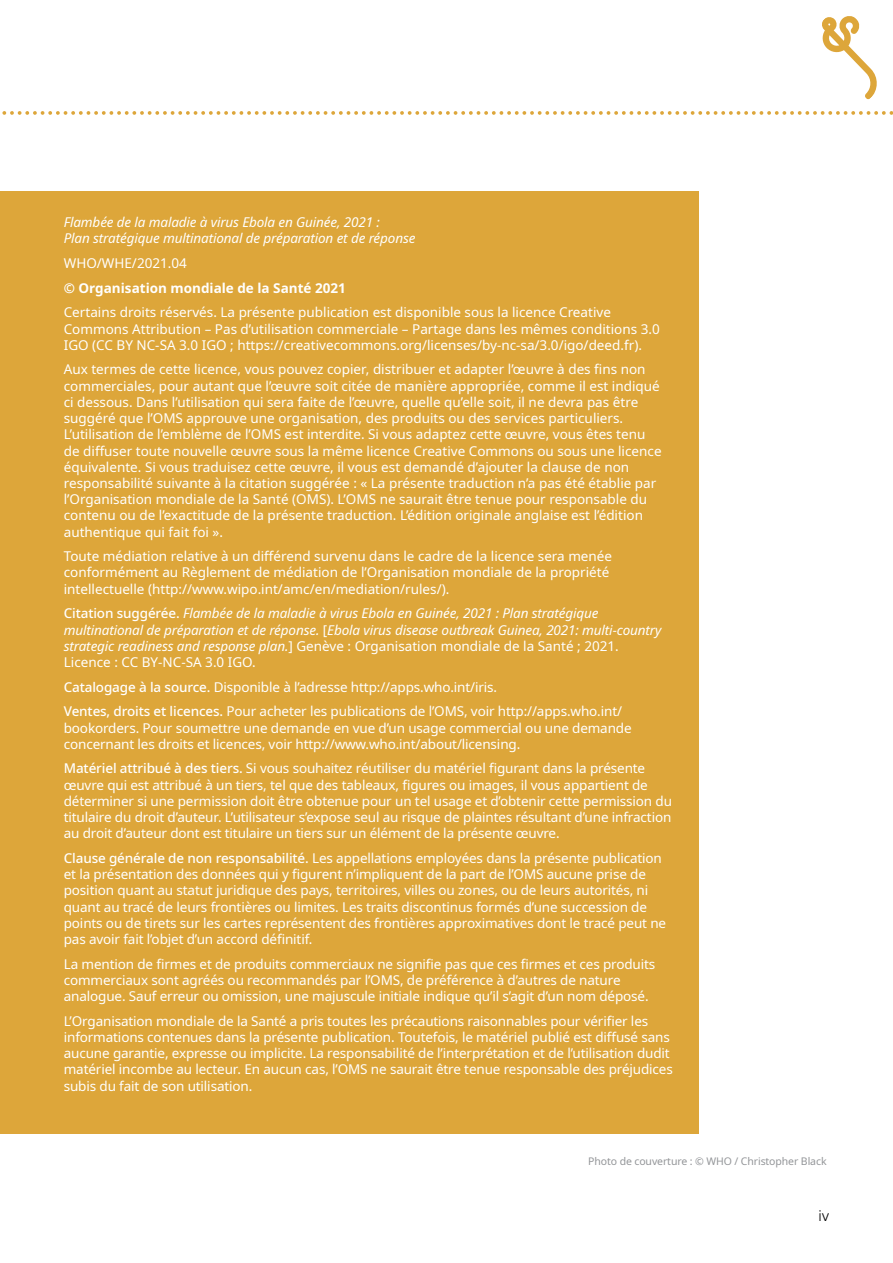
<style>
.page{position:relative;width:893px;height:1263px;background:#fff}
.page>*{position:absolute;margin:0;border:0;box-sizing:border-box;transform-origin:0 0}
.t1{font:300 15px "Helvetica LT Std";color:#000}
.t2{font:13.5px/16.2px "Noto Sans";letter-spacing:-.01em;color:#fff}
.t3{font:italic 13.5px/16.2px "Noto Sans";letter-spacing:-.01em;color:#fff}
.t4{font:700 13.5px "Noto Sans";color:#fff}
.t5{font:10.5px "Noto Sans";letter-spacing:-.01em;color:#939598}
.s1{font-weight:500;font-style:normal}
.s2{font-style:normal}
.s3{font-weight:500}
</style>
<div class="page">
<svg style="left:2px;top:111px;width:891px;height:4px"></svg>
<svg style="left:822px;top:16px;width:55px;height:83px"></svg>
<div style="left:0;top:191px;width:698px;height:943px;background:#dda63a"></div>
<p class="t3" style="left:64px;top:214px;width:353px">Flambée de la maladie à virus Ebola en Guinée, 2021 :<br>Plan stratégique multinational de préparation et de réponse</p>
<p class="t2" style="left:64px;top:255px;width:125px">WHO/WHE/2021.04</p>
<p class="t4" style="left:64px;top:278px;width:284px">© Organisation mondiale de la Santé 2021</p>
<p class="t2" style="left:64px;top:305px;width:598px">Certains droits réservés. La présente publication est disponible sous la licence Creative<br>Commons Attribution – Pas d’utilisation commerciale – Partage dans les mêmes conditions 3.0<br>IGO (CC BY NC-SA 3.0 IGO ; https://creativecommons.org/licenses/by-nc-sa/3.0/igo/deed.fr).</p>
<p class="t2" style="left:64px;top:362px;width:599px">Aux termes de cette licence, vous pouvez copier, distribuer et adapter l’œuvre à des fins non commerciales, pour autant que l’œuvre soit citée de manière appropriée, comme il est indiqué ci dessous. Dans l’utilisation qui sera faite de l’œuvre, quelle qu’elle soit, il ne devra pas être suggéré que l’OMS approuve une organisation, des produits ou des services particuliers.<br>L’utilisation de l’emblème de l’OMS est interdite. Si vous adaptez cette œuvre, vous êtes tenu de diffuser toute nouvelle œuvre sous la même licence Creative Commons ou sous une licence équivalente. Si vous traduisez cette œuvre, il vous est demandé d’ajouter la clause de non responsabilité suivante à la citation suggérée : « La présente traduction n’a pas été établie par l’Organisation mondiale de la Santé (OMS). L’OMS ne saurait être tenue pour responsable du contenu ou de l’exactitude de la présente traduction. L’édition originale anglaise est l’édition authentique qui fait foi ».</p>
<p class="t2" style="left:64px;top:548px;width:550px">Toute médiation relative à un différend survenu dans le cadre de la licence sera menée conformément au Règlement de médiation de l’Organisation mondiale de la propriété intellectuelle (http://www.wipo.int/amc/en/mediation/rules/).</p>
<p class="t3" style="left:64px;top:605px;width:599px"><span class="s1">Citation suggérée.</span> Flambée de la maladie à virus Ebola en Guinée, 2021 : Plan stratégique multinational de préparation et de réponse. <span class="s2">[</span>Ebola virus disease outbreak Guinea, 2021: multi-country strategic readiness and response plan.<span class="s2">] Genève : Organisation mondiale de la Santé ; 2021.<br>Licence : CC BY-NC-SA 3.0 IGO.</span></p>
<p class="t2" style="left:64px;top:675px;width:560px;line-height:24.8px"><span class="s3">Catalogage à la source.</span> Disponible à l’adresse http://apps.who.int/iris.<br><span class="s3">Ventes, droits et licences.</span> Pour acheter les publications de l’OMS, voir http://apps.who.int/</p>
<p class="t2" style="left:64px;top:720px;width:569px">bookorders. Pour soumettre une demande en vue d’un usage commercial ou une demande concernant les droits et licences, voir http://www.who.int/about/licensing.</p>
<p class="t2" style="left:64px;top:761px;width:610px"><span class="s3">Matériel attribué à des tiers.</span> Si vous souhaitez réutiliser du matériel figurant dans la présente œuvre qui est attribué à un tiers, tel que des tableaux, figures ou images, il vous appartient de déterminer si une permission doit être obtenue pour un tel usage et d’obtenir cette permission du titulaire du droit d’auteur. L’utilisateur s’expose seul au risque de plaintes résultant d’une infraction au droit d’auteur dont est titulaire un tiers sur un élément de la présente œuvre.</p>
<p class="t2" style="left:64px;top:850px;width:604px"><span class="s3">Clause générale de non responsabilité.</span> Les appellations employées dans la présente publication et la présentation des données qui y figurent n’impliquent de la part de l’OMS aucune prise de position quant au statut juridique des pays, territoires, villes ou zones, ou de leurs autorités, ni quant au tracé de leurs frontières ou limites. Les traits discontinus formés d’une succession de points ou de tirets sur les cartes représentent des frontières approximatives dont le tracé peut ne pas avoir fait l’objet d’un accord définitif.</p>
<p class="t2" style="left:64px;top:956px;width:593px">La mention de firmes et de produits commerciaux ne signifie pas que ces firmes et ces produits commerciaux sont agréés ou recommandés par l’OMS, de préférence à d’autres de nature analogue. Sauf erreur ou omission, une majuscule initiale indique qu’il s’agit d’un nom déposé.</p>
<p class="t2" style="left:64px;top:1013px;width:611px">L’Organisation mondiale de la Santé a pris toutes les précautions raisonnables pour vérifier les informations contenues dans la présente publication. Toutefois, le matériel publié est diffusé sans aucune garantie, expresse ou implicite. La responsabilité de l’interprétation et de l’utilisation dudit matériel incombe au lecteur. En aucun cas, l’OMS ne saurait être tenue responsable des préjudices subis du fait de son utilisation.</p>
<p class="t5" style="left:588px;top:1154px;width:240px">Photo de couverture : © WHO / Christopher Black</p>
<p class="t1" style="left:818px;top:1206px;width:12px">iv</p>
</div>
